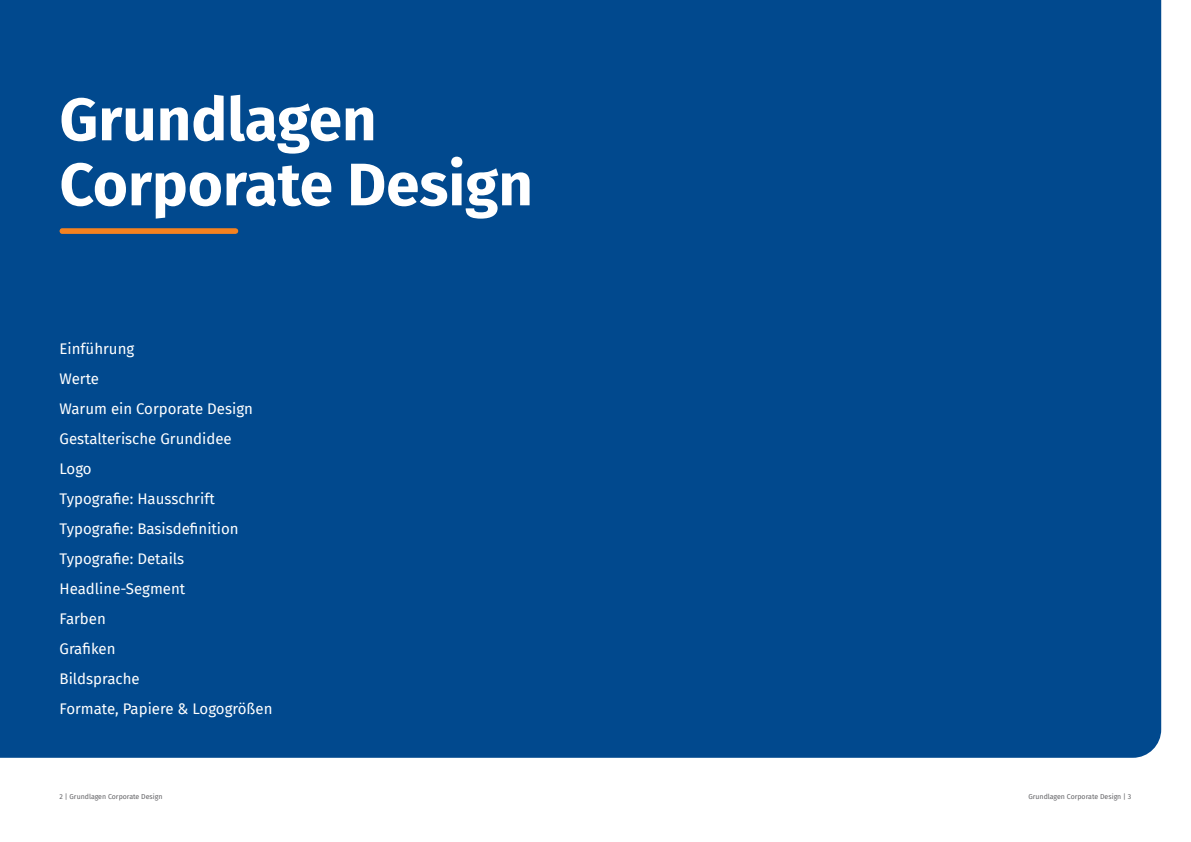
<style>
.page{position:relative;width:1191px;height:842px;background:#fff}
.page>*{position:absolute;margin:0;border:0;box-sizing:border-box;transform-origin:0 0}
.t1{font:700 60px "Fira Sans";color:#fff}
.t2{font:15px "Fira Sans";color:#fff}
.Paginierung{font:7px "Fira Sans";color:#636366}
</style>
<div class="page">
<div style="left:0;top:0;width:1161px;height:758px;background:#01498e"></div>
<div style="left:60px;top:228px;width:178px;height:6px;background:#f58220;border-radius:3px"></div>
<h1 class="t1" style="left:60px;top:69px;width:318px">Grundlagen</h1>
<h1 class="t1" style="left:60px;top:134px;width:475px">Corporate Design</h1>
<h2 class="t2" style="left:60px;top:338px;width:76px">Einführung</h2>
<h2 class="t2" style="left:60px;top:368px;width:41px">Werte</h2>
<h2 class="t2" style="left:60px;top:398px;width:195px">Warum ein Corporate Design</h2>
<h2 class="t2" style="left:60px;top:428px;width:174px">Gestalterische Grundidee</h2>
<h2 class="t2" style="left:60px;top:458px;width:34px">Logo</h2>
<h2 class="t2" style="left:60px;top:488px;width:157px">Typografie: Hausschrift</h2>
<h2 class="t2" style="left:60px;top:518px;width:181px">Typografie: Basisdefinition</h2>
<h2 class="t2" style="left:60px;top:548px;width:126px">Typografie: Details</h2>
<h2 class="t2" style="left:60px;top:578px;width:127px">Headline-Segment</h2>
<h2 class="t2" style="left:60px;top:608px;width:48px">Farben</h2>
<h2 class="t2" style="left:60px;top:638px;width:58px">Grafiken</h2>
<h2 class="t2" style="left:60px;top:668px;width:82px">Bildsprache</h2>
<h2 class="t2" style="left:60px;top:698px;width:214px">Formate, Papiere &amp; Logogrößen</h2>
<p class="Paginierung" style="left:60px;top:791px;width:105px">2 | Grundlagen Corporate Design</p>
<p class="Paginierung" style="left:1028px;top:791px;width:105px">Grundlagen Corporate Design | 3</p>
</div>
